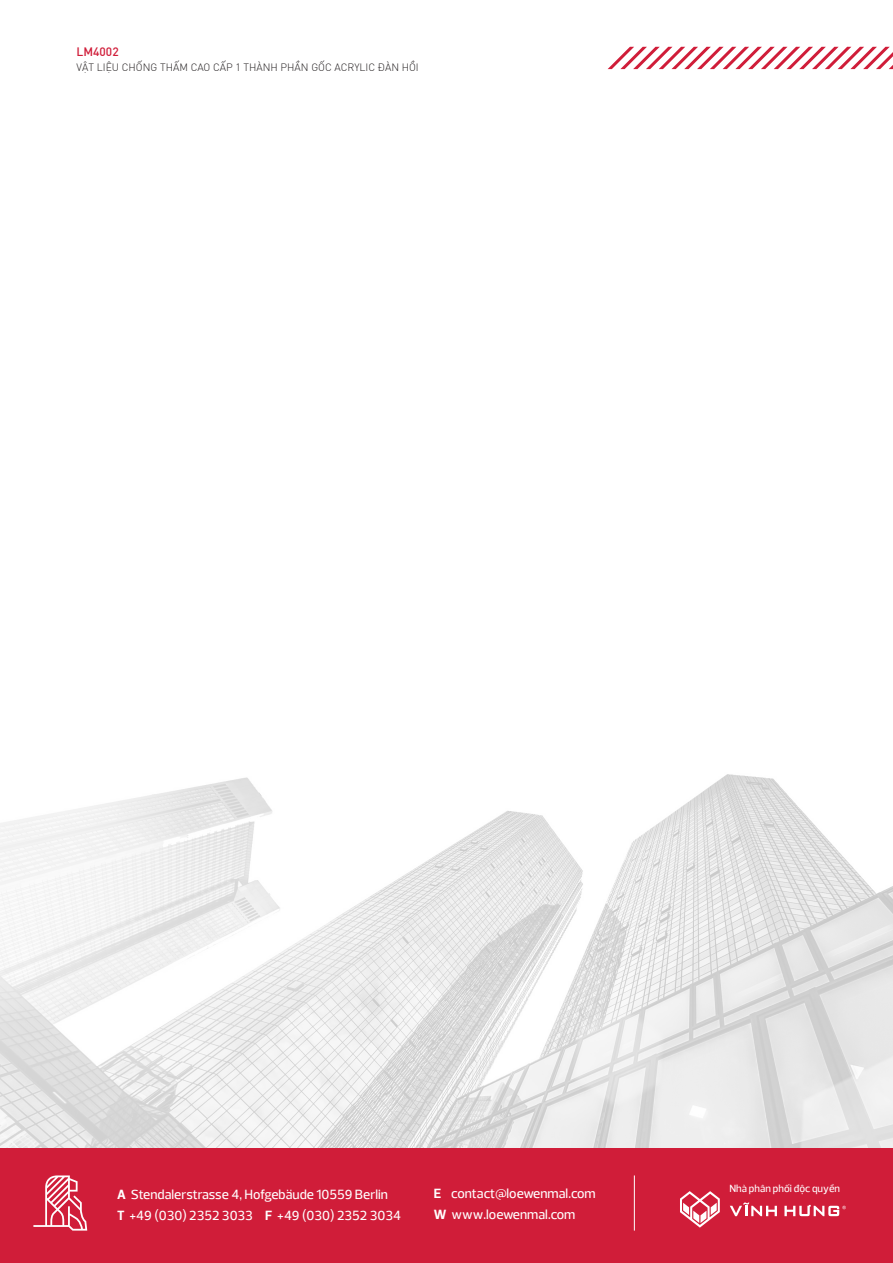
<style>
.page{position:relative;width:893px;height:1263px;background:#fff}
.page>*{position:absolute;margin:0;border:0;box-sizing:border-box;transform-origin:0 0}
.t1{font:500 13.5px/21px "Prelo";color:#fff}
.t2{font:500 12px "DIN Pro";color:#d01d39}
.t3{font:300 10.5px "DIN Pro";color:#231f20}
.t4{font:500 10.5px "Prelo";color:#fff}
.s1{font-weight:700}
</style>
<div class="page">
<img style="left:0;top:774px;width:893px;height:374px">
<svg style="left:608px;top:47px;width:285px;height:22px"></svg>
<div style="left:0;top:1148px;width:893px;height:115px;background:#d01d39"></div>
<svg style="left:33px;top:1175px;width:54px;height:55px"></svg>
<svg style="left:680px;top:1191px;width:40px;height:36px"></svg>
<svg style="left:730px;top:1202px;width:47px;height:14px"></svg>
<svg style="left:784px;top:1205px;width:62px;height:11px"></svg>
<hr style="left:634px;top:1175px;width:1px;height:55px;background:#fff">
<p class="t2" style="left:77px;top:43px;width:44px">LM4002</p>
<p class="t3" style="left:77px;top:60px;width:344px">VẬT LIỆU CHỐNG THẤM CAO CẤP 1 THÀNH PHẦN GỐC ACRYLIC ĐÀN HỒI</p>
<p class="t1" style="left:117px;top:1184px;width:285px"><span class="s1">A</span> Stendalerstrasse 4, Hofgebäude 10559 Berlin<br><span class="s1">T</span> +49 (030) 2352 3033 <span class="s1">F</span> +49 (030) 2352 3034</p>
<p class="t1" style="left:434px;top:1182px;width:163px"><span class="s1">E</span> contact@loewenmal.com<br><span class="s1">W</span> www.loewenmal.com</p>
<p class="t4" style="left:729px;top:1181px;width:112px">Nhà phân phối độc quyền</p>
</div>
